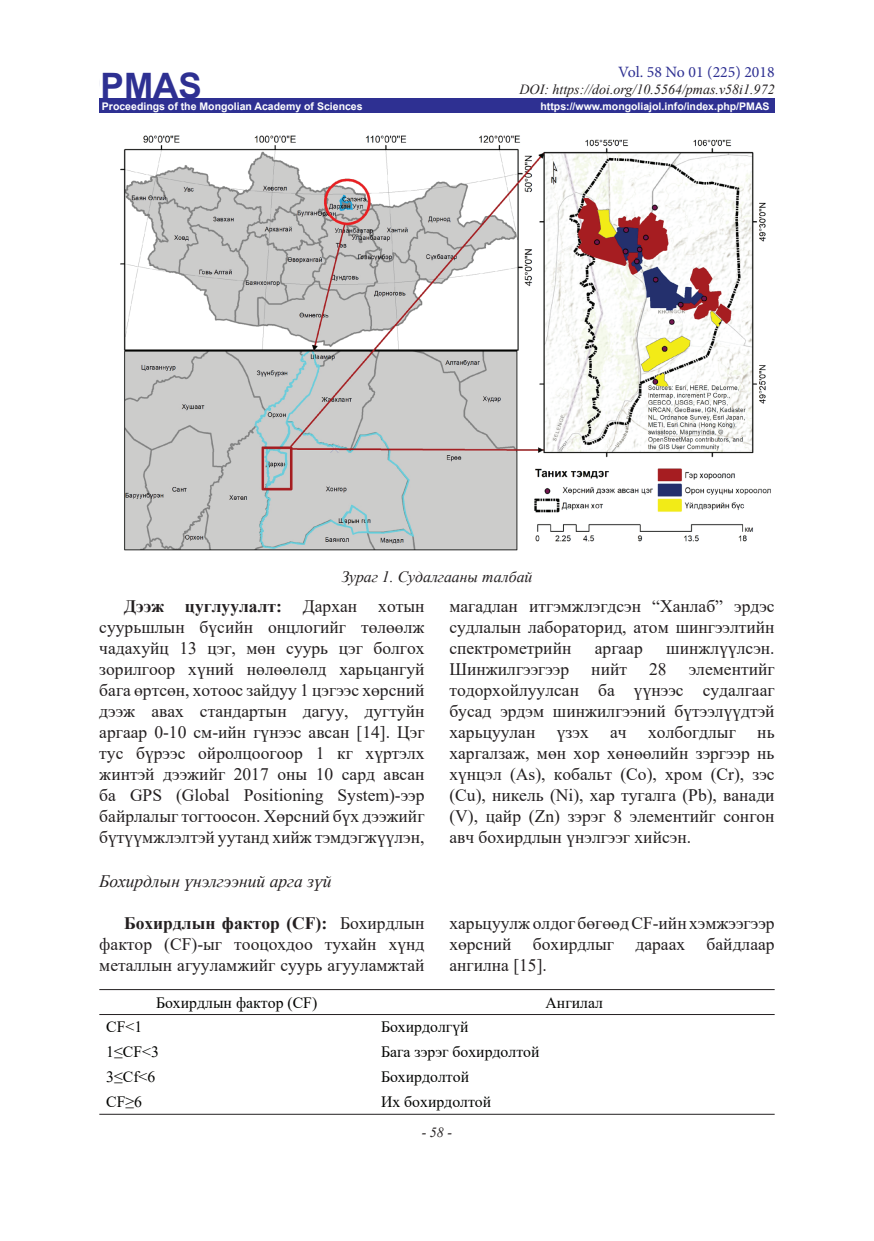
<style>
.page{position:relative;width:874px;height:1241px;background:#fff}
.page>*{position:absolute;margin:0;border:0;box-sizing:border-box;transform-origin:0 0}
.t1{font:700 35px "Arial";color:#2e3092}
.t2{font:17.5px/21px "Times New Roman";color:#231f20;text-align:justify}
.t3{font:italic 17.5px "Times New Roman";color:#231f20}
.t4{font:15.75px "Times New Roman";color:#040503}
.t5{font:15.75px "Minion Pro";color:#2e3092}
.t6{font:italic 15.75px "Times New Roman";color:#231f20}
.t7{font:italic 14px "Times New Roman";color:#231f20}
.t8{font:700 10.5px "Arial";color:#fff}
.s1{font-weight:700}
</style>
<div class="page">
<div style="left:99px;top:98px;width:675px;height:15px;background:#2e3092"></div>
<img style="left:120px;top:135px;width:651px;height:416px">
<hr style="left:99px;top:988px;width:275px;height:1px;background:#231f20">
<hr style="left:374px;top:988px;width:400px;height:1px;background:#231f20">
<hr style="left:99px;top:1013px;width:275px;height:1px;background:#231f20">
<hr style="left:374px;top:1013px;width:400px;height:1px;background:#231f20">
<hr style="left:99px;top:1113px;width:275px;height:1px;background:#231f20">
<hr style="left:374px;top:1113px;width:400px;height:1px;background:#231f20">
<p class="t5" style="left:618px;top:61px;width:158px">Vol. 58 No 01 (225) 2018</p>
<p class="t7" style="left:519px;top:79px;width:256px">DOI: https://doi.org/10.5564/pmas.v58i1.972</p>
<h1 class="t1" style="left:101px;top:61px;width:103px">PMAS</h1>
<p class="t8" style="left:102px;top:98px;width:262px">Proceedings of the Mongolian Academy of Sciences</p>
<p class="t8" style="left:540px;top:98px;width:230px">https://www.mongoliajol.info/index.php/PMAS</p>
<p class="t5" style="left:643px;top:68px;width:132px">2017 оны №01 (221)</p>
<p class="t6" style="left:341px;top:566px;width:192px">Зураг 1. Судалгааны талбай</p>
<p class="t2" style="left:99px;top:594px;width:326px;text-indent:25px"><span class="s1">Дээж цуглуулалт:</span> Дархан хотын суурьшлын бүсийн онцлогийг төлөөлж чадахуйц 13 цэг, мөн суурь цэг болгох зорилгоор хүний нөлөөлөлд харьцангуй бага өртсөн, хотоос зайдуу 1 цэгээс хөрсний дээж авах стандартын дагуу, дугтуйн аргаар 0-10 см-ийн гүнээс авсан [14]. Цэг тус бүрээс ойролцоогоор 1 кг хүртэлх жинтэй дээжийг 2017 оны 10 сард авсан ба GPS (Global Positioning System)-ээр байрлалыг тогтоосон. Хөрсний бүх дээжийг бүтүүмжлэлтэй уутанд хийж тэмдэгжүүлэн,</p>
<p class="t2" style="left:449px;top:594px;width:326px">магадлан итгэмжлэгдсэн “Ханлаб” эрдэс судлалын лаборaторид, атом шингээлтийн спектрометрийн</p>
<p class="t2" style="left:594px;top:636px;width:49px">аргаар</p>
<p class="t2" style="left:666px;top:636px;width:110px">шинжлүүлсэн.</p>
<p class="t2" style="left:449px;top:657px;width:121px">Шинжилгээгээр</p>
<p class="t2" style="left:591px;top:657px;width:37px">нийт</p>
<p class="t2" style="left:649px;top:657px;width:19px">28</p>
<p class="t2" style="left:449px;top:657px;width:326px;text-indent:239px">элементийг тодорхойлуулсан ба үүнээс судалгааг бусад эрдэм шинжилгээний бүтээлүүдтэй харьцуулан үзэх ач холбогдлыг нь харгалзаж, мөн хор хөнөөлийн зэргээр нь хүнцэл (As), кобальт (Co), хром (Cr), зэс (Cu), никель (Ni), хар тугалга (Pb), ванади (V), цайр (Zn) зэрэг 8 элементийг сонгон авч бохирдлын үнэлгээг хийсэн.</p>
<p class="t3" style="left:99px;top:869px;width:234px">Бохирдлын үнэлгээний арга зүй</p>
<p class="t2" style="left:99px;top:912px;width:326px;text-indent:25px"><span class="s1">Бохирдлын фактор (CF):</span> Бохирдлын фактор (CF)-ыг тооцохдоо тухайн хүнд металлын агууламжийг суурь агууламжтай</p>
<p class="t2" style="left:449px;top:912px;width:326px">харьцуулж олдог бөгөөд CF-ийн хэмжээгээр хөрсний бохирдлыг дараах байдлаар ангилна [15].</p>
<p class="t4" style="left:156px;top:990px;width:163px">Бохирдлын фактор (CF)</p>
<p class="t4" style="left:545px;top:990px;width:59px">Ангилал</p>
<p class="t4" style="left:106px;top:1015px;width:38px">CF&lt;1</p>
<p class="t4" style="left:381px;top:1015px;width:89px">Бохирдолгүй</p>
<p class="t4" style="left:106px;top:1040px;width:54px">1≤CF&lt;3</p>
<p class="t4" style="left:381px;top:1040px;width:160px">Бага зэрэг бохирдолтой</p>
<p class="t4" style="left:106px;top:1065px;width:51px">3≤Cf&lt;6</p>
<p class="t4" style="left:381px;top:1065px;width:90px">Бохирдолтой</p>
<p class="t4" style="left:106px;top:1090px;width:37px">CF≥6</p>
<p class="t4" style="left:381px;top:1090px;width:112px">Их бохирдолтой</p>
<p class="t7" style="left:421px;top:1122px;width:32px">- 58 -</p>
</div>
